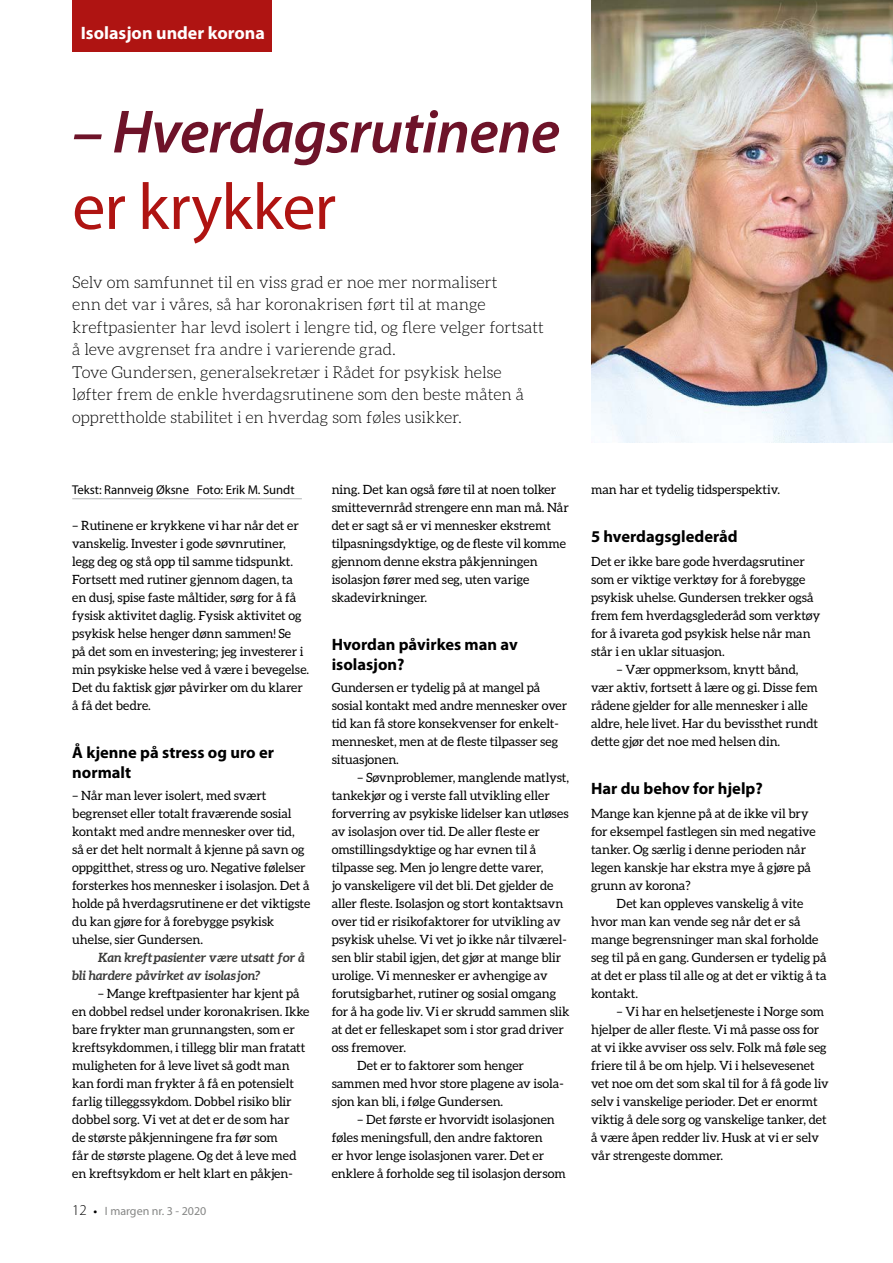
<style>
.page{position:relative;width:893px;height:1263px;background:#fff}
.page>*{position:absolute;margin:0;border:0;box-sizing:border-box;transform-origin:0 0}
.t1{font:66px "Myriad Pro";letter-spacing:-.015em;color:#af1412}
.t2{font:italic 600 61.5px "Myriad Pro";letter-spacing:-.015em;color:#6e1329}
.t3{font:700 18px "Myriad Pro";color:#fff}
.t4{font:300 16.5px/22.5px "Aleo";letter-spacing:-.005em;color:#000}
.t5{font:700 16.5px/19.5px "Myriad Pro";color:#000}
.t6{font:12.75px/18px "Aleo";letter-spacing:-.005em;color:#000}
.t7{font:italic 700 12.75px/18px "Aleo";letter-spacing:-.005em;color:#3a3a39}
.t8{font:12.75px "Myriad Pro";letter-spacing:-.005em;color:#000}
.t9{font:12px "Myriad Pro";color:#868786}
.s1{font-weight:300;font-size:15px;color:#000}
.s2{font-weight:600;color:#000}
</style>
<div class="page">
<hr style="left:72px;top:498px;width:230px;height:1px;background:#b1b2b3">
<div style="left:72px;top:0;width:200px;height:51px;background:#af1412"></div>
<img style="left:591px;top:0;width:302px;height:442px">
<h3 class="t3" style="left:81px;top:23px;width:186px">Isolasjon under korona</h3>
<h2 class="t2" style="left:72px;top:98px;width:489px">– Hverdagsrutinene</h2>
<h1 class="t1" style="left:72px;top:171px;width:265px">er krykker</h1>
<p class="t4" style="left:72px;top:270px;width:473px">Selv om samfunnet til en viss grad er noe mer normalisert<br>enn det var i våres, så har koronakrisen ført til at mange kreftpasienter har levd isolert i lengre tid, og flere velger fortsatt å leve avgrenset fra andre i varierende grad.<br>Tove Gundersen, generalsekretær i Rådet for psykisk helse løfter frem de enkle hverdagsrutinene som den beste måten å opprettholde stabilitet i en hverdag som føles usikker.</p>
<p class="t8" style="left:72px;top:483px;width:224px">Tekst: Rannveig Øksne Foto: Erik M. Sundt</p>
<p class="t6" style="left:72px;top:516px;width:239px">– Rutinene er krykkene vi har når det er vanskelig. Invester i gode søvnrutiner, legg deg og stå opp til samme tidspunkt.<br>Fortsett med rutiner gjennom dagen, ta en dusj, spise faste måltider, sørg for å få fysisk aktivitet daglig. Fysisk aktivitet og psykisk helse henger dønn sammen! Se<br>på det som en investering; jeg investerer i min psykiske helse ved å være i bevegelse.<br>Det du faktisk gjør påvirker om du klarer å få det bedre.</p>
<p class="t5" style="left:72px;top:743px;width:203px">Å kjenne på stress og uro er normalt</p>
<p class="t6" style="left:72px;top:786px;width:240px">– Når man lever isolert, med svært begrenset eller totalt fraværende sosial kontakt med andre mennesker over tid,<br>så er det helt normalt å kjenne på savn og oppgitthet, stress og uro. Negative følelser forsterkes hos mennesker i isolasjon. Det å holde på hverdagsrutinene er det viktigste du kan gjøre for å forebygge psykisk uhelse, sier Gundersen.</p>
<p class="t7" style="left:72px;top:948px;width:234px;text-indent:26px">Kan kreftpasienter være utsatt for å bli hardere påvirket av isolasjon?</p>
<p class="t6" style="left:72px;top:984px;width:239px;text-indent:26px">– Mange kreftpasienter har kjent på en dobbel redsel under koronakrisen. Ikke bare frykter man grunnangsten, som er kreftsykdommen, i tillegg blir man fratatt muligheten for å leve livet så godt man kan fordi man frykter å få en potensielt farlig tilleggssykdom. Dobbel risiko blir dobbel sorg. Vi vet at det er de som har<br>de største påkjenningene fra før som<br>får de største plagene. Og det å leve med en kreftsykdom er helt klart en påkjen-</p>
<p class="t9" style="left:72px;top:1204px;width:136px"><span class="s1">12</span> <span class="s2">•</span> I margen nr. 3 - 2020</p>
<p class="t6" style="left:332px;top:480px;width:239px">ning. Det kan også føre til at noen tolker smittevernråd strengere enn man må. Når det er sagt så er vi mennesker ekstremt tilpasningsdyktige, og de fleste vil komme gjennom denne ekstra påkjenningen isolasjon fører med seg, uten varige skadevirkninger.</p>
<p class="t5" style="left:332px;top:635px;width:188px">Hvordan påvirkes man av isolasjon?</p>
<p class="t6" style="left:332px;top:678px;width:237px">Gundersen er tydelig på at mangel på sosial kontakt med andre mennesker over tid kan få store konsekvenser for enkelt&shy;mennesket, men at de fleste tilpasser seg situasjonen.</p>
<p class="t6" style="left:357px;top:768px;width:213px">– Søvnproblemer, manglende matlyst,</p>
<p class="t6" style="left:332px;top:786px;width:220px">tankekjør og i verste fall utvikling eller</p>
<p class="t6" style="left:332px;top:804px;width:238px">forverring av psykiske lidelser kan utløses</p>
<p class="t6" style="left:332px;top:822px;width:210px">av isolasjon over tid. De aller fleste er</p>
<p class="t6" style="left:332px;top:840px;width:206px">omstillingsdyktige og har evnen til å</p>
<p class="t6" style="left:332px;top:858px;width:213px">tilpasse seg. Men jo lengre dette varer,</p>
<p class="t6" style="left:332px;top:876px;width:223px">jo vanskeligere vil det bli. Det gjelder de</p>
<p class="t6" style="left:332px;top:894px;width:233px">aller fleste. Isolasjon og stort kontaktsavn</p>
<p class="t6" style="left:332px;top:912px;width:231px">over tid er risikofaktorer for utvikling av</p>
<p class="t6" style="left:332px;top:930px;width:237px">psykisk uhelse. Vi vet jo ikke når tilværel-</p>
<p class="t6" style="left:332px;top:948px;width:231px">sen blir stabil igjen, det gjør at mange blir</p>
<p class="t6" style="left:332px;top:966px;width:218px">urolige. Vi mennesker er avhengige av</p>
<p class="t6" style="left:332px;top:984px;width:226px">forutsigbarhet, rutiner og sosial omgang</p>
<p class="t6" style="left:332px;top:1002px;width:239px">for å ha gode liv. Vi er skrudd sammen slik</p>
<p class="t6" style="left:332px;top:1020px;width:234px">at det er felleskapet som i stor grad driver</p>
<p class="t6" style="left:332px;top:1038px;width:76px">oss fremover.</p>
<p class="t6" style="left:357px;top:1056px;width:168px">Det er to faktorer som henger</p>
<p class="t6" style="left:332px;top:1074px;width:234px">sammen med hvor store plagene av isola-</p>
<p class="t6" style="left:332px;top:1092px;width:173px">sjon kan bli, i følge Gundersen.</p>
<p class="t6" style="left:332px;top:1110px;width:236px;text-indent:26px">– Det første er hvorvidt isolasjonen føles meningsfull, den andre faktoren<br>er hvor lenge isolasjonen varer. Det er enklere å forholde seg til isolasjon dersom</p>
<p class="t6" style="left:591px;top:480px;width:190px">man har et tydelig tidsperspektiv.</p>
<p class="t5" style="left:591px;top:527px;width:148px">5 hverdagsglederåd</p>
<p class="t6" style="left:591px;top:552px;width:231px">Det er ikke bare gode hverdagsrutiner som er viktige verktøy for å forebygge psykisk uhelse. Gundersen trekker også frem fem hverdagsglederåd som verktøy for å ivareta god psykisk helse når man står i en uklar situasjon.</p>
<p class="t6" style="left:591px;top:660px;width:229px;text-indent:26px">– Vær oppmerksom, knytt bånd, vær aktiv, fortsett å lære og gi. Disse fem rådene gjelder for alle mennesker i alle aldre, hele livet. Har du bevissthet rundt dette gjør det noe med helsen din.</p>
<p class="t5" style="left:591px;top:779px;width:173px">Har du behov for hjelp?</p>
<p class="t6" style="left:591px;top:804px;width:226px">Mange kan kjenne på at de ikke vil bry for eksempel fastlegen sin med negative tanker. Og særlig i denne perioden når legen kanskje har ekstra mye å gjøre på grunn av korona?</p>
<p class="t6" style="left:591px;top:894px;width:237px;text-indent:26px">Det kan oppleves vanskelig å vite hvor man kan vende seg når det er så mange begrensninger man skal forholde seg til på en gang. Gundersen er tydelig på at det er plass til alle og at det er viktig å ta kontakt.</p>
<p class="t6" style="left:591px;top:1002px;width:239px;text-indent:26px">– Vi har en helsetjeneste i Norge som hjelper de aller fleste. Vi må passe oss for at vi ikke avviser oss selv. Folk må føle seg friere til å be om hjelp. Vi i helsevesenet vet noe om det som skal til for å få gode liv selv i vanskelige perioder. Det er enormt viktig å dele sorg og vanskelige tanker, det å være åpen redder liv. Husk at vi er selv vår strengeste dommer.</p>
</div>
